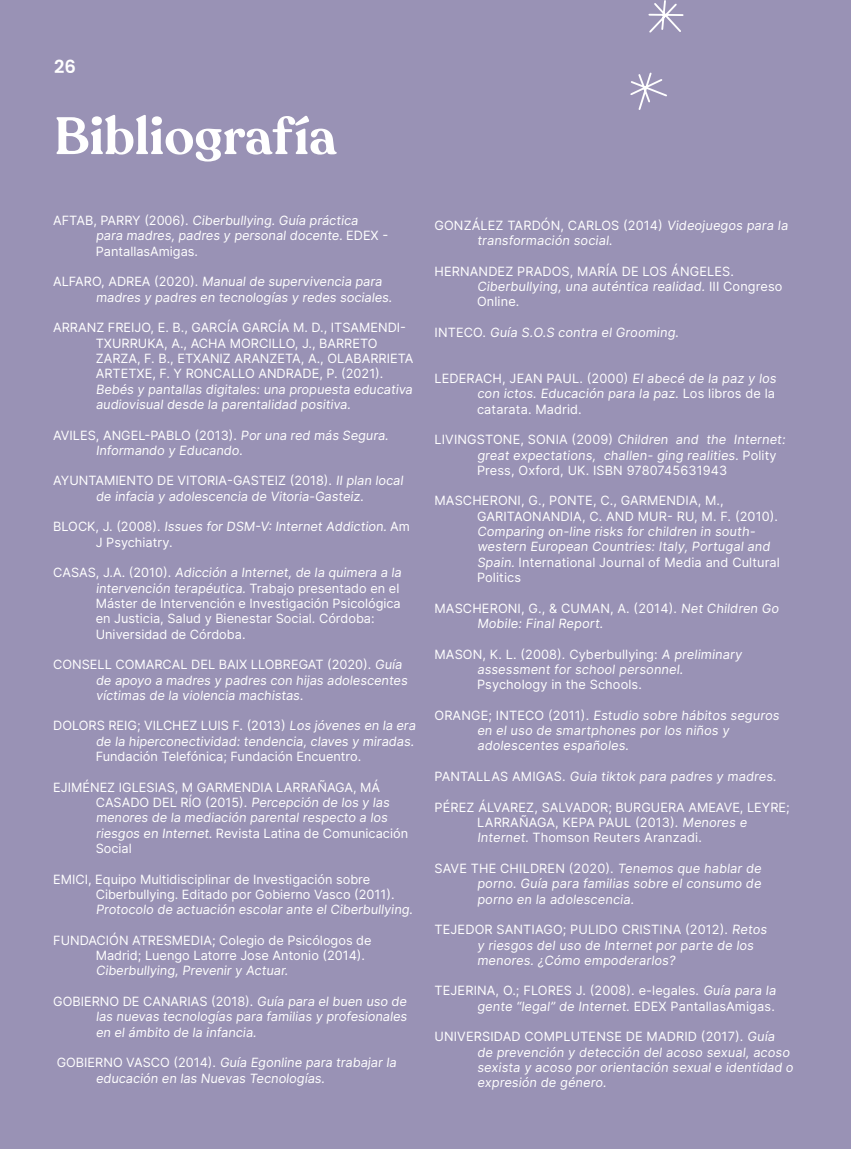
<style>
.page{position:relative;width:851px;height:1149px;background:#fff}
.page>*{position:absolute;margin:0;border:0;box-sizing:border-box;transform-origin:0 0}
.t1{font:600 51.9px "Recoleta";color:#fff}
.t2{font:600 18px "Poppins";color:#fff}
.t3{font:12.75px/15.3px "Inter";color:#fff}
</style>
<div class="page">
<div style="left:0;top:0;width:850px;height:1148px;background:#9992b5"></div>
<svg style="left:630px;top:72px;width:37px;height:38px"></svg>
<svg style="left:648px;top:0;width:36px;height:33px"></svg>
<p class="t2" style="left:54px;top:56px;width:23px">26</p>
<p class="t1" style="left:54px;top:103px;width:284px">Bibliografía</p>
<p class="t3" style="left:96px;top:212px;width:294px;text-indent:-43px">A F TA B , PA R RY ( 2 0 0 6 ) . Ciberbullying. Guía práctica para madres, padres y personal docente. E D E X -<br>PantallasAmigas.</p>
<p class="t3" style="left:96px;top:274px;width:300px;text-indent:-43px">A L FA RO, A D R EA ( 2 0 2 0) . Manual de supervivencia para madres y padres en tecnologías y redes sociales.</p>
<p class="t3" style="left:96px;top:319px;width:320px;text-indent:-43px">ARRANZ FREIJO, E. B., GARCÍA GARCÍA M. D., ITSAMENDI-TXURRUKA, A., ACHA MORCILLO, J., BARRETO ZARZA, F. B., ETXANIZ ARANZETA, A., OLABARRIETA ARTETXE, F. Y RONCALLO ANDRADE, P. (2021).<br>Bebés y pantallas digitales: una propuesta educativa audiovisual desde la parentalidad positiva.</p>
<p class="t3" style="left:96px;top:427px;width:296px;text-indent:-43px">AVILES, ANGEL-PABLO (2013). Por una red más Segura.<br>Informando y Educando.</p>
<p class="t3" style="left:53px;top:472px;width:353px;text-align:center">AYUNTAMIENTO DE VITORIA-GASTEIZ (2018). II plan local de infacia y adolescencia de Vitoria-Gasteiz.</p>
<p class="t3" style="left:96px;top:518px;width:316px;text-indent:-43px">B LO C K , J. ( 2 0 0 8 ) . Issues for DSM-V: Internet Addiction. A m<br>J Psychiatry.</p>
<p class="t3" style="left:96px;top:564px;width:309px;text-indent:-43px">CASAS , J. A . ( 2 0 1 0 ) . Adicción a Internet, de la quimera a la intervención terapéutica. Tra b aj o p re s e n t a d o e n e l Máster de Intervención e Investigación Psicológica en Justicia, Salud y Bienestar Social. Córdoba:<br>Universidad de Córdoba.</p>
<p class="t3" style="left:96px;top:656px;width:315px;text-indent:-43px">CONSELL COMARCAL DEL BAIX LLOBREGAT (2020). Guía de apoyo a madres y padres con hijas adolescentes víctimas de la violencia machistas.</p>
<p class="t3" style="left:96px;top:717px;width:323px;text-indent:-43px">DOLORS REIG; VILCHEZ LUIS F. (2013) Los jóvenes en la era de la hiperconectividad: tendencia, claves y miradas.<br>Fundación Telefónica; Fundación Encuentro.</p>
<p class="t3" style="left:96px;top:778px;width:314px;text-indent:-43px">EJIMÉNEZ IGLESIAS, M GARMENDIA LARRAÑAGA, MÁ CASADO DEL RÍO (2015). Percepción de los y las menores de la mediación parental respecto a los riesgos en Internet. Revista Latina de Comunicación Social</p>
<p class="t3" style="left:96px;top:870px;width:321px;text-indent:-43px">EMICI, Equipo Multidisciplinar de Investigación sobre<br>Ciberbullying. Editado por Gobierno Vasco (2011).<br>Protocolo de actuación escolar ante el Ciberbullying.</p>
<p class="t3" style="left:96px;top:931px;width:277px;text-indent:-43px">FUNDACIÓN ATRESMEDIA; Colegio de Psicólogos de<br>Madrid; Luengo Latorre Jose Antonio (2014).<br>Ciberbullying, Prevenir y Actuar.</p>
<p class="t3" style="left:96px;top:993px;width:315px;text-align:justify;text-indent:-43px">GOBIERNO DE CANARIAS (2018). Guía para el buen uso de las nuevas tecnologías para familias y profesionales en el ámbito de la infancia.</p>
<p class="t3" style="left:96px;top:1054px;width:304px;text-indent:-39px">GOBIERNO VASCO (2014). Guía Egonline para trabajar la educación en las Nuevas Tecnologías.</p>
<p class="t3" style="left:477px;top:217px;width:314px;text-indent:-43px">GONZÁLEZ TARDÓN, CARLOS (2014) Videojuegos para la transformación social.</p>
<p class="t3" style="left:477px;top:263px;width:307px;text-indent:-43px">HERNANDEZ PRADOS, MARÍA DE LOS ÁNGELES.<br>Ciberbullying, una auténtica realidad. I I I C o n g re s o<br>Online.</p>
<p class="t3" style="left:434px;top:324px;width:248px">I N T E C O. Guía S.O.S contra el Grooming.</p>
<p class="t3" style="left:477px;top:370px;width:303px;text-indent:-43px">LEDERACH, JEAN PAUL. (2000) El abecé de la paz y los con ictos. Educación para la paz. L o s l i b ro s d e l a catarata. Madrid.</p>
<p class="t3" style="left:477px;top:431px;width:312px;text-indent:-43px">LIVINGSTONE, SONIA (2009) Children and the Internet: great expectations, challen- ging realities. P o l i t y<br>Press, Oxford, UK. ISBN 9780745631943</p>
<p class="t3" style="left:477px;top:492px;width:304px;text-indent:-43px">MASCHERONI, G., PONTE, C., GARMENDIA, M., GARITAONANDIA, C. AND MUR- RU, M. F. (2010).<br>Comparing on-line risks for children in south&shy;western European Countries: Italy, Portugal and Spain. International Journal of Media and Cultural Politics</p>
<p class="t3" style="left:477px;top:600px;width:305px;text-indent:-43px">MASCHERONI, G., &amp; CUMAN, A. (2014). Net Children Go<br>Mobile: Final Report.</p>
<p class="t3" style="left:477px;top:645px;width:268px;text-indent:-43px">MASON, K. L. (2008). Cyberbullying: A preliminary assessment for school personnel.<br>Psychology in the Schools.</p>
<p class="t3" style="left:477px;top:707px;width:306px;text-indent:-43px">O RA N G E ; I N T E C O ( 2 0 1 1 ) . Estudio sobre hábitos seguros en el uso de smartphones por los niños y adolescentes españoles.</p>
<p class="t3" style="left:434px;top:768px;width:345px">PA N TA L L AS A M I GAS . Guia tiktok para padres y madres.</p>
<p class="t3" style="left:477px;top:798px;width:314px;text-indent:-43px">PÉREZ ÁLVAREZ, SALVADOR; BURGUERA AMEAVE, LEYRE;<br>LARRAÑAGA, KEPA PAUL (2013). Menores e<br>Internet. Thomson Reuters Aranzadi.</p>
<p class="t3" style="left:477px;top:860px;width:288px;text-align:justify;text-indent:-43px">SAVE THE CHILDREN (2020). Tenemos que hablar de porno. Guía para familias sobre el consumo de porno en la adolescencia.</p>
<p class="t3" style="left:477px;top:921px;width:293px;text-indent:-43px">TEJEDOR SANTIAGO; PULIDO CRISTINA (2012). Retos y riesgos del uso de Internet por parte de los menores. ¿Cómo empoderarlos?</p>
<p class="t3" style="left:434px;top:982px;width:345px;text-align:right">TEJERINA, O.; FLORES J. (2008). e-legales. Guía para la gente “legal” de Internet. E D EX Pa n ta l l a sAm i g a s .</p>
<p class="t3" style="left:477px;top:1028px;width:320px;text-indent:-43px">UNIVERSIDAD COMPLUTENSE DE MADRID (2017). Guía de prevención y detección del acoso sexual, acoso sexista y acoso por orientación sexual e identidad o expresión de género.</p>
</div>
